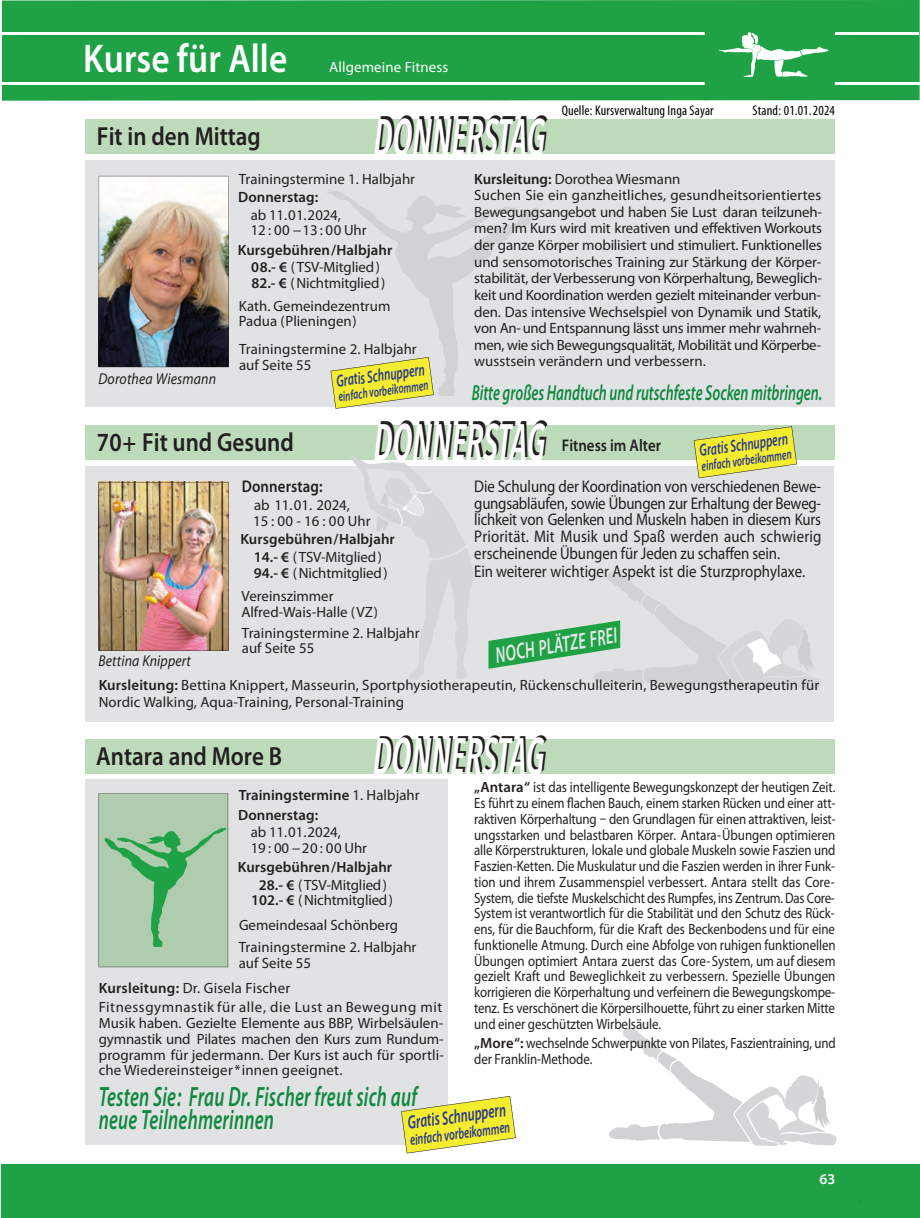
<style>
.page{position:relative;width:920px;height:1218px;background:#fff}
.page>*{position:absolute;margin:0;border:0;box-sizing:border-box;transform-origin:0 0}
.t1{font:italic 600 50.57px "Avenir Next Condensed";color:#231f20;scale:.67 1}
.t2{font:600 40.25px "Myriad Pro";color:#fff;scale:.88 1}
.t3{font:italic 600 28px/23.6px "Myriad Pro";letter-spacing:.01em;color:#10893f;scale:.66 1}
.t4{font:600 26.25px "Myriad Pro";color:#231f20;scale:.88 1}
.t5{font:italic 600 22.75px "Myriad Pro";color:#e6e7e9;scale:.67 1}
.t6{font:italic 600 21.88px "Myriad Pro";color:#10893f;scale:.67 1}
.t7{font:italic 600 19.25px "Myriad Pro";color:#283890;scale:.67 1}
.t8{font:italic 600 17.32px "Myriad Pro";color:#283890;scale:.67 1}
.t9{font:16.97px/16.6px "Myriad Pro";color:#231f20;text-align:justify;scale:.88 1}
.t10{font:600 16.97px "Myriad Pro";color:#231f20;scale:.88 1}
.t11{font:italic 15.75px "Myriad Pro";letter-spacing:.015em;color:#231f20;scale:.88 1}
.t12{font:italic 600 15.75px "Myriad Pro";color:#283890;scale:.67 1}
.t13{font:14.88px/16.6px "Myriad Pro";letter-spacing:-.005em;color:#231f20}
.t14{font:14.88px/15.8px "Myriad Pro";letter-spacing:-.005em;color:#231f20;text-align:justify;scale:.87 1}
.t15{font:600 14.88px/19.2px "Myriad Pro";letter-spacing:.005em;color:#231f20}
.t16{font:14.88px/19.2px "Myriad Pro";letter-spacing:.035em;color:#231f20}
.t17{font:14.88px "Myriad Pro";letter-spacing:.01em;color:#fff}
.t18{font:600 14.88px "Myriad Pro";color:#fff}
.t19{font:italic 600 14.17px "Myriad Pro";color:#283890;scale:.67 1}
.t20{font:condensed 14px "Myriad Pro";letter-spacing:.01em;color:#000}
.s1{font-weight:400}
.s2{font-weight:600}
</style>
<div class="page">
<svg style="left:609px;top:1028px;width:228px;height:118px"></svg>
<div style="left:2px;top:1164px;width:918px;height:54px;background:#1fa245"></div>
<div style="left:2px;top:0;width:918px;height:101px;background:#1fa245"></div>
<hr style="left:2px;top:32px;width:917px;height:2px;background:#fff">
<hr style="left:0;top:82px;width:919px;height:2px;background:#fff">
<svg style="left:705px;top:18px;width:130px;height:82px;background:#37ac59"></svg>
<svg style="left:481px;top:94px;width:26px;height:6px"></svg>
<div style="left:85px;top:160px;width:749px;height:247px;background:#e1e2e4"></div>
<div style="left:85px;top:119px;width:750px;height:35px;background:#bddbbb"></div>
<div style="left:85px;top:467px;width:749px;height:255px;background:#e1e2e4"></div>
<div style="left:85px;top:425px;width:750px;height:35px;background:#bddbbb"></div>
<svg style="left:350px;top:456px;width:123px;height:223px"></svg>
<div style="left:85px;top:739px;width:750px;height:34px;background:#bddbbb"></div>
<div style="left:85px;top:779px;width:362px;height:365px;background:#e1e2e4"></div>
<svg style="left:401px;top:1096px;width:115px;height:57px"></svg>
<svg style="left:99px;top:793px;width:129px;height:174px;background:#9dc6a1"></svg>
<svg style="left:694px;top:426px;width:103px;height:52px"></svg>
<svg style="left:488px;top:572px;width:332px;height:117px"></svg>
<img style="left:99px;top:176px;width:130px;height:191px">
<img style="left:99px;top:482px;width:130px;height:169px">
<svg style="left:327px;top:190px;width:211px;height:219px"></svg>
<p class="t2" style="left:83px;top:35px;width:233px">Kurse für Alle</p>
<p class="t4" style="left:97px;top:120px;width:188px">Fit in den Mittag</p>
<p class="t17" style="left:329px;top:62px;width:121px">Allgemeine Fitness</p>
<p class="t1" style="left:376px;top:114px;width:257px">DONNERSTAG</p>
<p class="t20" style="left:562px;top:105px;width:154px">Quelle: Kursverwaltung Inga Sayar</p>
<p class="t20" style="left:752px;top:105px;width:84px">Stand: 01.01.2024</p>
<p class="t11" style="left:98px;top:374px;width:135px">Dorothea Wiesmann</p>
<p class="t13" style="left:239px;top:172px;width:178px">Trainingstermine 1. Halbjahr</p>
<p class="t15" style="left:238px;top:187px;width:82px">Donnerstag:</p>
<p class="t13" style="left:251px;top:207px;width:92px">ab 11.01.2024,</p>
<p class="t15" style="left:238px;top:221px;width:156px;text-indent:13px"><span class="s1">12 : 00 − 13 : 00 Uhr<br></span>Kursgebühren/Halbjahr</p>
<p class="t13" style="left:251px;top:260px;width:136px;line-height:15.8px"><span class="s2">08.- €</span> ( TSV-Mitglied )<br><span class="s2">82.- €</span> ( Nichtmitglied )</p>
<p class="t13" style="left:239px;top:299px;width:153px;line-height:15.8px">Kath. Gemeindezentrum<br>Padua (Plieningen)</p>
<p class="t13" style="left:239px;top:343px;width:179px;line-height:15.8px">Trainingstermine 2. Halbjahr auf Seite 55</p>
<p class="t8" style="left:336px;top:375px;width:134px;rotate:-8deg">Gratis Schnuppern</p>
<p class="t19" style="left:338px;top:392px;width:137px;rotate:-8deg">einfach vorbeikommen</p>
<p class="t13" style="left:474px;top:171px;width:349px"><span class="s2">Kursleitung:</span> Dorothea Wiesmann<br>Suchen Sie ein ganzheitliches, gesundheitsorientiertes Bewegungsangebot und haben Sie Lust daran teilzuneh&shy;men? Im Kurs wird mit kreativen und effektiven Workouts der ganze Körper mobilisiert und stimuliert. Funktionelles und sensomotorisches Training zur Stärkung der Körper&shy;stabilität, der Verbesserung von Körperhaltung, Beweglich&shy;keit und Koordination werden gezielt miteinander verbun&shy;den. Das intensive Wechselspiel von Dynamik und Statik, von An- und Entspannung lässt uns immer mehr wahrneh&shy;men, wie sich Bewegungsqualität, Mobilität und Körperbe&shy;wusstsein verändern und verbessern.</p>
<p class="t6" style="left:472px;top:385px;width:524px">Bitte großes Handtuch und rutschfeste Socken mitbringen.</p>
<p class="t4" style="left:97px;top:427px;width:225px">70+ Fit und Gesund</p>
<p class="t1" style="left:376px;top:419px;width:257px">DONNERSTAG</p>
<p class="t10" style="left:562px;top:435px;width:114px">Fitness im Alter</p>
<p class="t8" style="left:699px;top:445px;width:135px;rotate:-8deg">Gratis Schnuppern</p>
<p class="t19" style="left:701px;top:462px;width:137px;rotate:-8deg">einfach vorbeikommen</p>
<p class="t11" style="left:98px;top:655px;width:106px">Bettina Knippert</p>
<p class="t10" style="left:242px;top:477px;width:94px">Donnerstag:</p>
<p class="t13" style="left:253px;top:498px;width:119px;line-height:15.8px">ab 11.01. 2024,<br>15 : 00 - 16 : 00 Uhr</p>
<p class="t15" style="left:240px;top:531px;width:156px;line-height:17.5px;text-align:center">Kursgebühren/Halbjahr<br>14.- € <span class="s1">( TSV-Mitglied )</span></p>
<p class="t13" style="left:242px;top:562px;width:148px;line-height:23.4px;text-indent:12px"><span class="s2">94.- €</span> ( Nichtmitglied )<br>Vereinszimmer</p>
<p class="t13" style="left:241px;top:605px;width:138px">Alfred-Wais-Halle (VZ)</p>
<p class="t13" style="left:242px;top:626px;width:179px;line-height:15.8px">Trainingstermine 2. Halbjahr auf Seite 55</p>
<p class="t9" style="left:474px;top:479px;width:396px">Die Schulung der Koordination von verschiedenen Bewe&shy;gungsabläufen, sowie Übungen zur Erhaltung der Beweg&shy;lichkeit von Gelenken und Muskeln haben in diesem Kurs Priorität. Mit Musik und Spaß werden auch schwierig erscheinende Übungen für Jeden zu schaffen sein.</p>
<p class="t9" style="left:474px;top:564px;width:378px">Ein weiterer wichtiger Aspekt ist die Sturzprophylaxe.</p>
<p class="t5" style="left:494px;top:647px;width:185px;rotate:-9deg">NOCH PLÄTZE FREI</p>
<p class="t13" style="left:99px;top:678px;width:722px"><span class="s2">Kursleitung:</span> Bettina Knippert, Masseurin, Sportphysiotherapeutin, Rückenschulleiterin, Bewegungstherapeutin für<br>Nordic Walking, Aqua-Training, Personal-Training</p>
<p class="t4" style="left:96px;top:740px;width:213px">Antara and More B</p>
<p class="t1" style="left:375px;top:733px;width:257px">DONNERSTAG</p>
<p class="t15" style="left:238px;top:786px;width:183px">Trainingstermine <span class="s1">1. Halbjahr<br></span>Donnerstag:</p>
<p class="t13" style="left:251px;top:825px;width:118px;line-height:15.8px">ab 11.01.2024,<br>19 : 00 − 20 : 00 Uhr</p>
<p class="t15" style="left:259px;top:858px;width:135px;line-height:17.5px;text-indent:-21px">Kursgebühren/Halbjahr<br>28.- € <span class="s1">( TSV-Mitglied )</span></p>
<p class="t13" style="left:239px;top:889px;width:161px;line-height:24.5px;text-align:center"><span class="s2">102.- €</span> ( Nichtmitglied )<br>Gemeindesaal Schönberg</p>
<p class="t13" style="left:239px;top:940px;width:179px;line-height:15.8px">Trainingstermine 2. Halbjahr auf Seite 55</p>
<p class="t16" style="left:99px;top:980px;width:345px"><span class="s2">Kursleitung:</span> Dr. Gisela Fischer<br>Fitnessgymnastik für alle, die Lust an Bewegung mit</p>
<p class="t13" style="left:99px;top:1016px;width:347px;line-height:15.8px;text-align:justify">Musik haben. Gezielte Elemente aus BBP, Wirbelsäulen&shy;gymnastik und Pilates machen den Kurs zum Rundum&shy;programm für jedermann. Der Kurs ist auch für sportli&shy;che Wiedereinsteiger *innen geeignet.</p>
<p class="t14" style="left:474px;top:781px;width:417px"><span class="s2">„Antara“</span> ist das intelligente Bewegungskonzept der heutigen Zeit.<br>Es führt zu einem flachen Bauch, einem starken Rücken und einer att&shy;raktiven Körperhaltung – den Grundlagen für einen attraktiven, leist&shy;ungsstarken und belastbaren Körper. Antara-Übungen optimieren alle Körperstrukturen, lokale und globale Muskeln sowie Faszien und Faszien-Ketten. Die Muskulatur und die Faszien werden in ihrer Funk&shy;tion und ihrem Zusammenspiel verbessert. Antara stellt das Core-System, die tiefste Muskelschicht des Rumpfes, ins Zentrum. Das Core-System ist verantwortlich für die Stabilität und den Schutz des Rück&shy;ens, für die Bauchform, für die Kraft des Beckenbodens und für eine funktionelle Atmung. Durch eine Abfolge von ruhigen funktionellen Übungen optimiert Antara zuerst das Core-System, um auf diesem gezielt Kraft und Beweglichkeit zu verbessern. Spezielle Übungen korrigieren die Körperhaltung und verfeinern die Bewegungskompe&shy;tenz. Es verschönert die Körpersilhouette, führt zu einer starken Mitte und einer geschützten Wirbelsäule.</p>
<p class="t14" style="left:474px;top:1036px;width:417px"><span class="s2">„More“:</span> wechselnde Schwerpunkte von Pilates, Faszientraining, und der Franklin-Methode.</p>
<p class="t3" style="left:99px;top:1087px;width:484px">Testen Sie: Frau Dr. Fischer freut sich auf neue Teilnehmerinnen</p>
<p class="t7" style="left:407px;top:1116px;width:149px;rotate:-8deg">Gratis Schnuppern</p>
<p class="t12" style="left:409px;top:1135px;width:152px;rotate:-8deg">einfach vorbeikommen</p>
<p class="t18" style="left:819px;top:1170px;width:17px">63</p>
</div>
